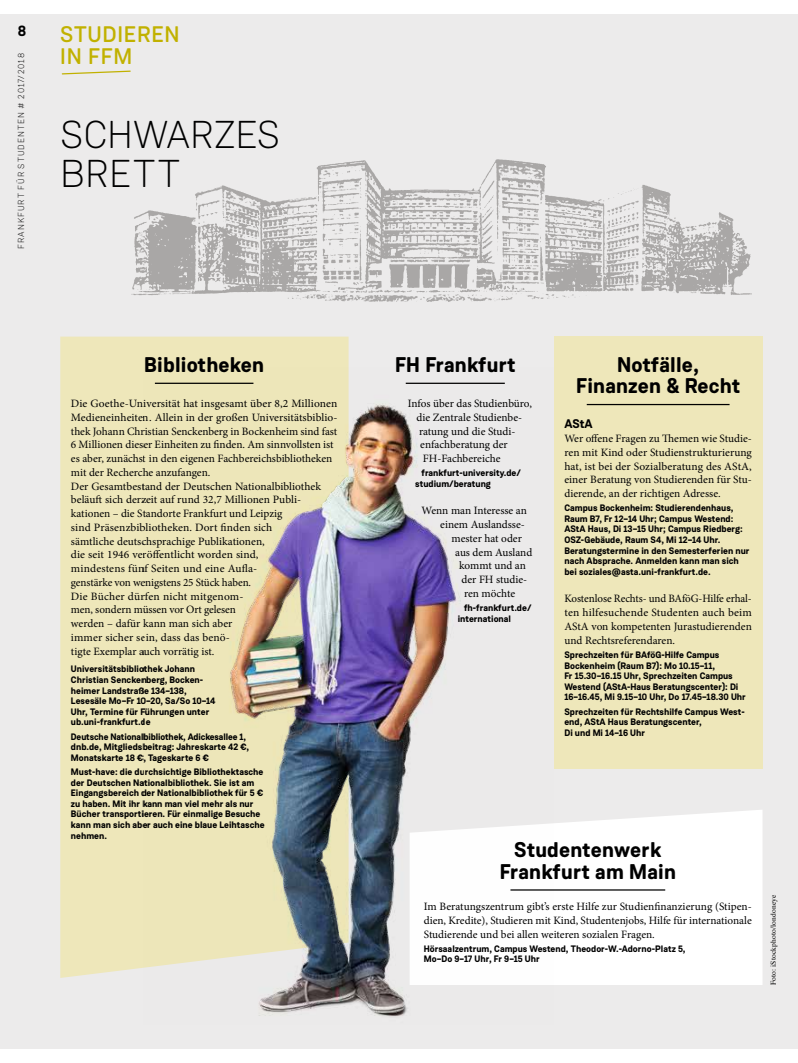
<style>
.page{position:relative;width:798px;height:1063px;background:#fff}
.page>*{position:absolute;margin:0;border:0;box-sizing:border-box;transform-origin:0 0}
.t1{font:300 38.75px/38.8px "Weissenhof Grotesk";color:#000}
.t2{font:500 22.5px/22.5px "Weissenhof Grotesk";letter-spacing:.03em;color:#c1b100}
.t3{font:700 21.25px/21.2px "Weissenhof Grotesk";letter-spacing:.01em;color:#000;text-align:center}
.t4{font:700 15px "Weissenhof Grotesk";color:#000}
.t5{font:700 12.5px "Weissenhof Grotesk";color:#000}
.t6{font:11.25px/13.8px "Minion Pro";color:#000;text-align:justify}
.t7{font:700 9.38px/10.6px "Weissenhof Grotesk";color:#000}
.t8{font:300 8.75px "Weissenhof Grotesk";letter-spacing:.11em;color:#000}
.t9{font:7.5px "Times";letter-spacing:.015em;color:#000}
</style>
<div class="page">
<div style="left:0;top:14px;width:797px;height:1035px;background:#ecebeb"></div>
<div style="left:60px;top:337px;width:288px;height:641px;background:#eee7ba"></div>
<div style="left:553px;top:810px;width:209px;height:175px;background:#fff"></div>
<hr style="left:797px;top:14px;width:1px;height:1035px;background:#ecebeb">
<img style="left:131px;top:159px;width:620px;height:142px">
<div style="left:553px;top:337px;width:209px;height:432px;background:#eee7ba"></div>
<hr style="left:586px;top:404px;width:143px;height:1px;background:#000">
<hr style="left:510px;top:889px;width:155px;height:2px;background:#000">
<svg style="left:61px;top:70px;width:70px;height:5px"></svg>
<img style="left:144px;top:368px;width:409px;height:649px">
<h3 class="t4" style="left:18px;top:14px;width:10px">8</h3>
<p class="t8" style="left:16px;top:180px;width:120px;rotate:-90deg">UNIJOU RNAL # 2017/2018</p>
<h3 class="t4" style="left:18px;top:22px;width:10px">8</h3>
<p class="t8" style="left:16px;top:249px;width:198px;rotate:-90deg">FRANKFU RT FÜR STU DENTEN # 2017/2018</p>
<h2 class="t2" style="left:60px;top:23px;width:121px">STUDIEREN<br>IN FFM</h2>
<h1 class="t1" style="left:60px;top:115px;width:217px">SCHWARZES<br>BRETT</h1>
<h3 class="t3" style="left:144px;top:354px;width:121px">Bibliotheken</h3>
<p class="t6" style="left:71px;top:397px;width:268px;text-align:left">Die Goethe-Universität hat insgesamt über 8,2 Millionen Medieneinheiten. Allein in der großen Universitätsbiblio&shy;thek Johann Christian Senckenberg in Bockenheim sind fast 6 Millionen dieser Einheiten zu finden. Am sinnvollsten ist es aber, zunächst in den eigenen Fachbereichsbibliotheken mit der Recherche anzufangen.<br>Der Gesamtbestand der Deutschen Nationalbibliothek beläuft sich derzeit auf rund 32,7 Millionen Publi&shy;kationen – die Standorte Frankfurt und Leipzig<br>sind Präsenzbibliotheken. Dort finden sich<br>sämtliche deutschsprachige Publikationen,<br>die seit 1946 veröffentlicht worden sind,<br>mindestens fünf Seiten und eine Aufla-<br>genstärke von wenigstens 25 Stück haben.<br>Die Bücher dürfen nicht mitgenom-<br>men, sondern müssen vor Ort gelesen<br>werden – dafür kann man sich aber<br>immer sicher sein, dass das benö-<br>tigte Exemplar auch vorrätig ist.</p>
<p class="t7" style="left:71px;top:664px;width:146px">Universitätsbibliothek Johann<br>Christian Senckenberg, Bocken&shy;heimer Landstraße 134–138,<br>Lesesäle Mo–Fr 10–20, Sa/So 10–14<br>Uhr, Termine für Führungen unter ub.uni-frankfurt.de</p>
<p class="t7" style="left:71px;top:731px;width:180px">Deutsche Nationalbibliothek, Adickesallee 1, dnb.de, Mitgliedsbeitrag: Jahreskarte 42 €,<br>Monatskarte 18 €, Tageskarte 6 €</p>
<p class="t7" style="left:71px;top:767px;width:195px">Must-have: die durchsichtige Bibliothektasche der Deutschen Nationalbibliothek. Sie ist am Eingangsbereich der Nationalbibliothek für 5 € zu haben. Mit ihr kann man viel mehr als nur Bücher transportieren. Für einmalige Besuche kann man sich aber auch eine blaue Leihtasche nehmen.</p>
<h3 class="t3" style="left:395px;top:354px;width:122px">FH Frankfurt</h3>
<p class="t6" style="left:407px;top:397px;width:126px">Infos über das Studienbüro,</p>
<p class="t6" style="left:416px;top:410px;width:107px">die Zentrale Studienbe-</p>
<p class="t6" style="left:419px;top:424px;width:98px">ratung und die Studi-</p>
<p class="t6" style="left:420px;top:438px;width:89px">enfachberatung der</p>
<p class="t6" style="left:422px;top:452px;width:79px">FH-Fachbereiche</p>
<p class="t7" style="left:415px;top:468px;width:107px;text-indent:6px">frankfurt-university.de/ studium/beratung</p>
<p class="t6" style="left:421px;top:504px;width:107px">Wenn man Interesse an</p>
<p class="t6" style="left:440px;top:518px;width:86px">einem Auslandsse-</p>
<p class="t6" style="left:451px;top:531px;width:72px">mester hat oder</p>
<p class="t6" style="left:455px;top:545px;width:78px">aus dem Ausland</p>
<p class="t6" style="left:459px;top:559px;width:68px">kommt und an</p>
<p class="t6" style="left:461px;top:573px;width:67px">der FH studie-</p>
<p class="t6" style="left:464px;top:586px;width:53px">ren möchte</p>
<p class="t7" style="left:457px;top:603px;width:75px;text-indent:6px">fh-frankfurt.de/ international</p>
<h3 class="t3" style="left:575px;top:354px;width:166px">Notfälle,<br>Finanzen &amp; Recht</h3>
<p class="t5" style="left:564px;top:416px;width:30px">AStA</p>
<p class="t6" style="left:564px;top:432px;width:189px">Wer offene Fragen zu Themen wie Studie&shy;ren mit Kind oder Studienstrukturierung hat, ist bei der Sozialberatung des AStA, einer Beratung von Studierenden für Stu&shy;dierende, an der richtigen Adresse.</p>
<p class="t7" style="left:564px;top:503px;width:186px">Campus Bockenheim: Studierendenhaus, Raum B7, Fr 12–14 Uhr; Campus Westend:<br>AStA Haus, Di 13–15 Uhr; Campus Riedberg:<br>OSZ-Gebäude, Raum S4, Mi 12–14 Uhr.<br>Beratungstermine in den Semesterferien nur nach Absprache. Anmelden kann man sich bei soziales@asta.uni-frankfurt.de.</p>
<p class="t6" style="left:564px;top:592px;width:189px">Kostenlose Rechts- und BAföG-Hilfe erhal&shy;ten hilfesuchende Studenten auch beim AStA von kompetenten Jurastudierenden und Rechtsreferendaren.</p>
<p class="t7" style="left:564px;top:649px;width:183px">Sprechzeiten für BAföG-Hilfe Campus Bockenheim (Raum B7): Mo 10.15–11,<br>Fr 15.30–16.15 Uhr, Sprechzeiten Campus Westend (AStA-Haus Beratungscenter): Di 16–16.45, Mi 9.15–10 Uhr, Do 17.45–18.30 Uhr</p>
<p class="t7" style="left:564px;top:706px;width:181px">Sprechzeiten für Rechtshilfe Campus West&shy;end, AStA Haus Beratungscenter,<br>Di und Mi 14–16 Uhr</p>
<h3 class="t3" style="left:499px;top:840px;width:178px">Studentenwerk<br>Frankfurt am Main</h3>
<p class="t6" style="left:423px;top:900px;width:329px">Im Beratungszentrum gibt’s erste Hilfe zur Studienfinanzierung (Stipen&shy;dien, Kredite), Studieren mit Kind, Studentenjobs, Hilfe für internationale Studierende und bei allen weiteren sozialen Fragen.</p>
<p class="t7" style="left:423px;top:943px;width:263px">Hörsaalzentrum, Campus Westend, Theodor-W.-Adorno-Platz 5,<br>Mo–Do 9–17 Uhr, Fr 9–15 Uhr</p>
<p class="t9" style="left:766px;top:985px;width:92px;rotate:-90deg">Foto: iStockphoto/londoneye</p>
</div>
